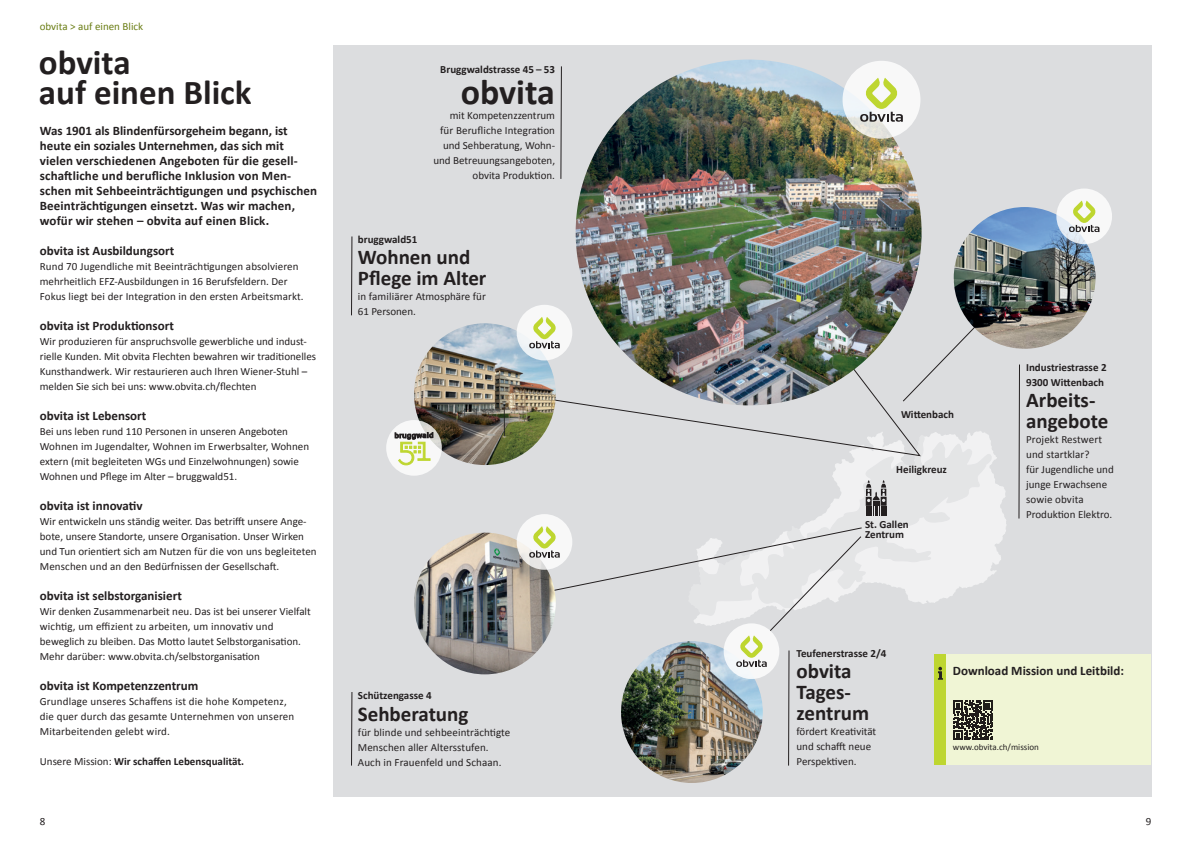
<style>
.page{position:relative;width:1191px;height:842px;background:#fff}
.page>*{position:absolute;margin:0;border:0;box-sizing:border-box;transform-origin:0 0}
.t1{font:700 36px "Calibri";color:#231f20}
.t2{font:700 35px/30px "Calibri";color:#231f20}
.t3{font:700 21px/21px "Calibri";color:#231f20}
.t4{font:700 13px/15px "Calibri";color:#231f20}
.t5{font:11px/15px "Calibri";color:#231f20}
.t6{font:700 11px/10.2px "Calibri";color:#231f20}
.t7{font:11px "Calibri";color:#6a7d14}
.t8{font:9px "Calibri";color:#231f20}
.s1{font-weight:400}
</style>
<div class="page">
<div style="left:333px;top:45px;width:818px;height:752px;background:#dcdddf"></div>
<svg style="left:351px;top:236px;width:1px;height:80px"></svg>
<img style="left:575px;top:60px;width:346px;height:345px;border-radius:173px">
<svg style="left:842px;top:61px;width:78px;height:78px;fill:#f8f8f8"></svg>
<svg style="left:860px;top:78px;width:43px;height:44px;background:#d4dab3"></svg>
<svg style="left:560px;top:66px;width:2px;height:113px"></svg>
<svg style="left:351px;top:692px;width:1px;height:74px"></svg>
<img style="left:621px;top:641px;width:142px;height:142px;border-radius:71px">
<div style="left:1056px;top:189px;width:56px;height:55px;background:#f8f8f8;border-radius:50%"></div>
<img style="left:414px;top:323px;width:142px;height:142px;border-radius:71px">
<svg style="left:386px;top:420px;width:56px;height:56px"></svg>
<svg style="left:395px;top:432px;width:38px;height:33px"></svg>
<img style="left:414px;top:533px;width:142px;height:141px;border-radius:71px">
<div style="left:934px;top:654px;width:217px;height:111px;background:#f0f5d5"></div>
<img style="left:480px;top:201px;width:619px;height:565px">
<p class="t7" style="left:40px;top:19px;width:105px">obvita &gt; auf einen Blick</p>
<h2 class="t2" style="left:39px;top:47px;width:214px">obvita<br>auf einen Blick</h2>
<p class="t4" style="left:40px;top:123px;width:279px">Was 1901 als Blindenfürsorgeheim begann, ist heute ein soziales Unternehmen, das sich mit vielen verschiedenen Angeboten für die gesell&shy;schaftliche und berufliche Inklusion von Men&shy;schen mit Sehbeeinträchtigungen und psychischen Beeinträchtigungen einsetzt. Was wir machen, wofür wir stehen – obvita auf einen Blick.</p>
<p class="t4" style="left:40px;top:243px;width:136px">obvita ist Ausbildungsort</p>
<p class="t5" style="left:40px;top:259px;width:265px">Rund 70 Jugendliche mit Beeinträchtigungen absolvieren mehrheitlich EFZ-Ausbildungen in 16 Berufsfeldern. Der<br>Fokus liegt bei der Integration in den ersten Arbeitsmarkt.</p>
<p class="t4" style="left:40px;top:318px;width:136px">obvita ist Produktionsort</p>
<p class="t5" style="left:40px;top:334px;width:278px">Wir produzieren für anspruchsvolle gewerbliche und indust&shy;rielle Kunden. Mit obvita Flechten bewahren wir traditionelles Kunsthandwerk. Wir restaurieren auch Ihren Wiener-Stuhl – melden Sie sich bei uns: www.obvita.ch/flechten</p>
<p class="t4" style="left:40px;top:408px;width:108px">obvita ist Lebensort</p>
<p class="t5" style="left:40px;top:424px;width:271px">Bei uns leben rund 110 Personen in unseren Angeboten Wohnen im Jugendalter, Wohnen im Erwerbsalter, Wohnen extern (mit begleiteten WGs und Einzelwohnungen) sowie Wohnen und Pflege im Alter – bruggwald51.</p>
<p class="t4" style="left:40px;top:498px;width:104px">obvita ist innovativ</p>
<p class="t5" style="left:40px;top:514px;width:278px">Wir entwickeln uns ständig weiter. Das betrifft unsere Ange&shy;bote, unsere Standorte, unsere Organisation. Unser Wirken und Tun orientiert sich am Nutzen für die von uns begleiteten Menschen und an den Bedürfnissen der Gesellschaft.</p>
<p class="t4" style="left:40px;top:588px;width:143px">obvita ist selbstorganisiert</p>
<p class="t5" style="left:40px;top:604px;width:272px">Wir denken Zusammenarbeit neu. Das ist bei unserer Vielfalt wichtig, um effizient zu arbeiten, um innovativ und beweglich zu bleiben. Das Motto lautet Selbstorganisation.<br>Mehr darüber: www.obvita.ch/selbstorganisation</p>
<p class="t4" style="left:40px;top:678px;width:160px">obvita ist Kompetenzzentrum</p>
<p class="t5" style="left:40px;top:694px;width:256px">Grundlage unseres Schaffens ist die hohe Kompetenz, die quer durch das gesamte Unternehmen von unseren<br>Mitarbeitenden gelebt wird.</p>
<p class="t6" style="left:40px;top:756px;width:206px"><span class="s1">Unsere Mission:</span> Wir schaffen Lebensqualität.</p>
<p class="t6" style="left:440px;top:64px;width:116px">Bruggwaldstrasse 45 – 53</p>
<h1 class="t1" style="left:461px;top:69px;width:96px">obvita</h1>
<p class="t5" style="left:433px;top:108px;width:123px;text-align:right">mit Kompetenzzentrum<br>für Berufliche Integration und Sehberatung, Wohn&shy;und Betreuungsangeboten, obvita Produktion.</p>
<p class="t6" style="left:358px;top:235px;width:61px">bruggwald51</p>
<h3 class="t3" style="left:358px;top:247px;width:130px">Wohnen und<br>Pflege im Alter</h3>
<p class="t5" style="left:358px;top:289px;width:129px">in familiärer Atmosphäre für<br>61 Personen.</p>
<p class="t6" style="left:358px;top:690px;width:75px">Schützengasse 4</p>
<h3 class="t3" style="left:358px;top:703px;width:112px">Sehberatung</h3>
<p class="t5" style="left:358px;top:725px;width:154px">für blinde und sehbeeinträchtigte<br>Menschen aller Altersstufen.<br>Auch in Frauenfeld und Schaan.</p>
<p class="t6" style="left:901px;top:409px;width:55px">Wittenbach</p>
<p class="t6" style="left:896px;top:464px;width:52px">Heiligkreuz</p>
<p class="t6" style="left:865px;top:519px;width:45px">St. Gallen<br>Zentrum</p>
<p class="t6" style="left:1026px;top:360px;width:82px;line-height:15px">Industriestrasse 2<br>9300 Wittenbach</p>
<h3 class="t3" style="left:1026px;top:390px;width:84px">Arbeits&shy;angebote</h3>
<p class="t5" style="left:1026px;top:432px;width:89px">Projekt Restwert und startklar?<br>für Jugendliche und junge Erwachsene sowie obvita<br>Produktion Elektro.</p>
<p class="t6" style="left:796px;top:648px;width:91px">Teufenerstrasse 2/4</p>
<h3 class="t3" style="left:796px;top:661px;width:74px">obvita<br>Tages&shy;zentrum</h3>
<p class="t5" style="left:796px;top:724px;width:81px">fördert Kreativität und schafft neue<br>Perspektiven.</p>
<p class="t4" style="left:953px;top:663px;width:172px">Download Mission und Leitbild:</p>
<p class="t8" style="left:953px;top:741px;width:87px">www.obvita.ch/mission</p>
<p class="t5" style="left:40px;top:814px;width:7px">8</p>
<p class="t5" style="left:1145px;top:814px;width:7px">9</p>
</div>
